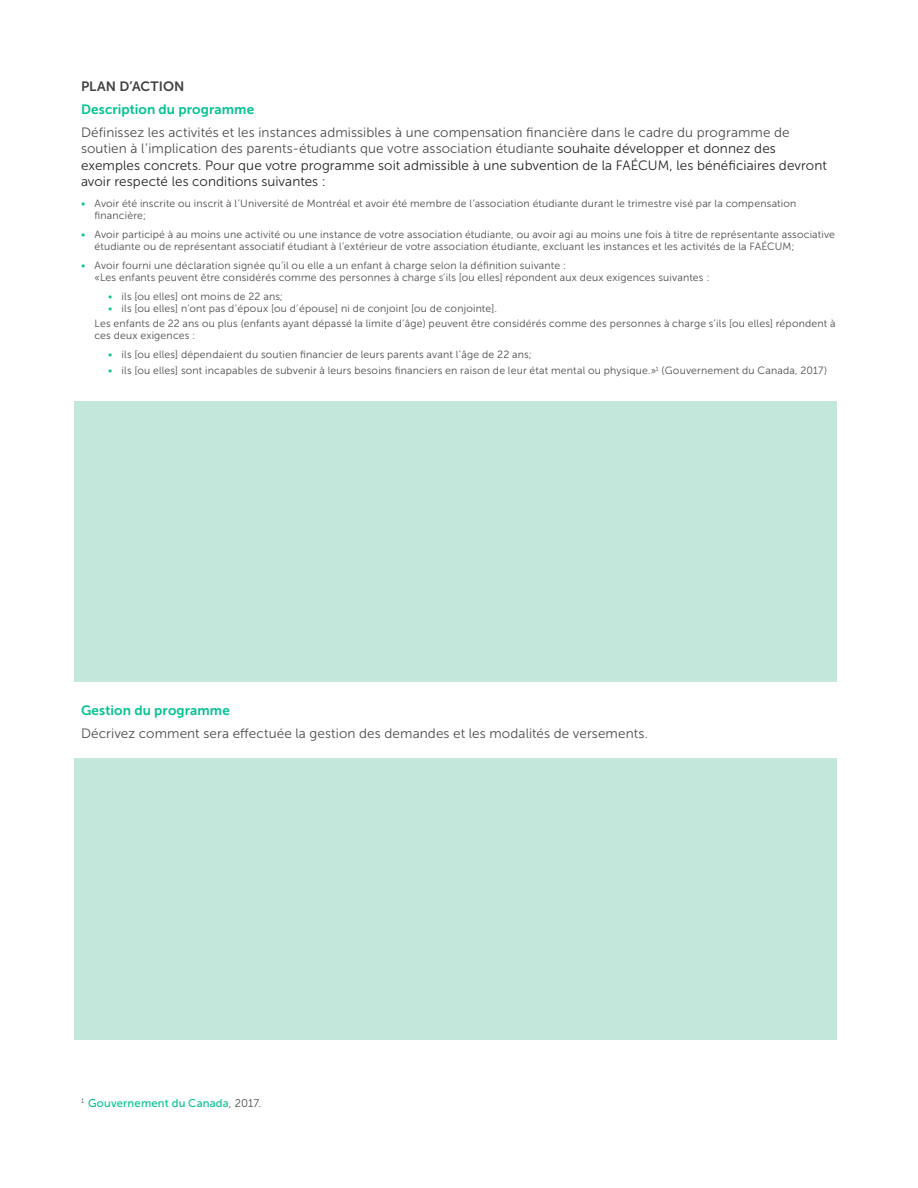
<style>
.page{position:relative;width:918px;height:1188px;background:#fff}
.page>*{position:absolute;margin:0;border:0;box-sizing:border-box;transform-origin:0 0}
.t1{font:13.5px/16.5px "Museo Sans 300";letter-spacing:.005em;color:#4d4d4f}
.t2{font:13.5px "Museo Sans 700";letter-spacing:.01em;color:#00c292}
.t3{font:13.5px "Museo Sans 700";letter-spacing:.01em;color:#414042}
.t4{font:11.25px "Museo Sans 500";letter-spacing:.02em;color:#00c292}
.t5{font:10.5px/12px "Museo Sans 300";letter-spacing:.015em;color:#4d4d4f}
.s1{color:#262626}
.s2{color:#00c292}
.s3{font-family:"Museo Sans 300";color:#4d4d4f}
</style>
<div class="page">
<div style="left:74px;top:401px;width:763px;height:280px;background:#c3e8db"></div>
<div style="left:74px;top:759px;width:763px;height:281px;background:#c3e8db"></div>
<p class="t3" style="left:81px;top:79px;width:105px">PLAN D’ACTION</p>
<p class="t2" style="left:81px;top:102px;width:175px">Description du programme</p>
<p class="t1" style="left:81px;top:124px;width:747px">Définissez les activités et les instances admissibles à une compensation financière dans le cadre du programme de soutien à l’implication des parents-étudiants que votre association étudiante <span class="s1">souhaite développer et donnez des exemples concrets. Pour que votre programme soit admissible à une subvention de la FAÉCUM, les bénéficiaires devront avoir respecté les conditions suivantes :</span></p>
<p class="t5" style="left:94px;top:198px;width:703px;text-indent:-14px"><span class="s2">•</span> Avoir été inscrite ou inscrit à l’Université de Montréal et avoir été membre de l’association étudiante durant le trimestre visé par la compensation financière;</p>
<p class="t5" style="left:94px;top:229px;width:742px;text-indent:-14px"><span class="s2">•</span> Avoir participé à au moins une activité ou une instance de votre association étudiante, ou avoir agi au moins une fois à titre de représentante associative étudiante ou de représentant associatif étudiant à l’extérieur de votre association étudiante, excluant les instances et les activités de la FAÉCUM;</p>
<p class="t5" style="left:94px;top:259px;width:616px;text-indent:-14px"><span class="s2">•</span> Avoir fourni une déclaration signée qu’il ou elle a un enfant à charge selon la définition suivante :<br>« Les enfants peuvent être considérés comme des personnes à charge s’ils [ou elles] répondent aux deux exigences suivantes :</p>
<p class="t5" style="left:108px;top:290px;width:177px"><span class="s2">•</span> ils [ou elles] ont moins de 22 ans;</p>
<p class="t5" style="left:94px;top:300px;width:743px;line-height:15.3px;text-indent:14px"><span class="s2">•</span> ils [ou elles] n’ont pas d’époux [ou d’épouse] ni de conjoint [ou de conjointe].<br>Les enfants de 22 ans ou plus (enfants ayant dépassé la limite d’âge) peuvent être considérés comme des personnes à charge s’ils [ou elles] répondent à</p>
<p class="t5" style="left:94px;top:329px;width:102px">ces deux exigences :</p>
<p class="t5" style="left:108px;top:348px;width:425px"><span class="s2">•</span> ils [ou elles] dépendaient du soutien financier de leurs parents avant l’âge de 22 ans;</p>
<p class="t5" style="left:108px;top:365px;width:721px"><span class="s2">•</span> ils [ou elles] sont incapables de subvenir à leurs besoins financiers en raison de leur état mental ou physique. »<sup>1</sup> (Gouvernement du Canada, 2017)</p>
<p class="t2" style="left:81px;top:703px;width:150px">Gestion du programme</p>
<p class="t1" style="left:81px;top:725px;width:569px">Décrivez comment sera effectuée la gestion des demandes et les modalités de versements.</p>
<p class="t4" style="left:81px;top:1097px;width:182px"><sup>1</sup> Gouvernement du Canada<span class="s3">, 2017.</span></p>
</div>
